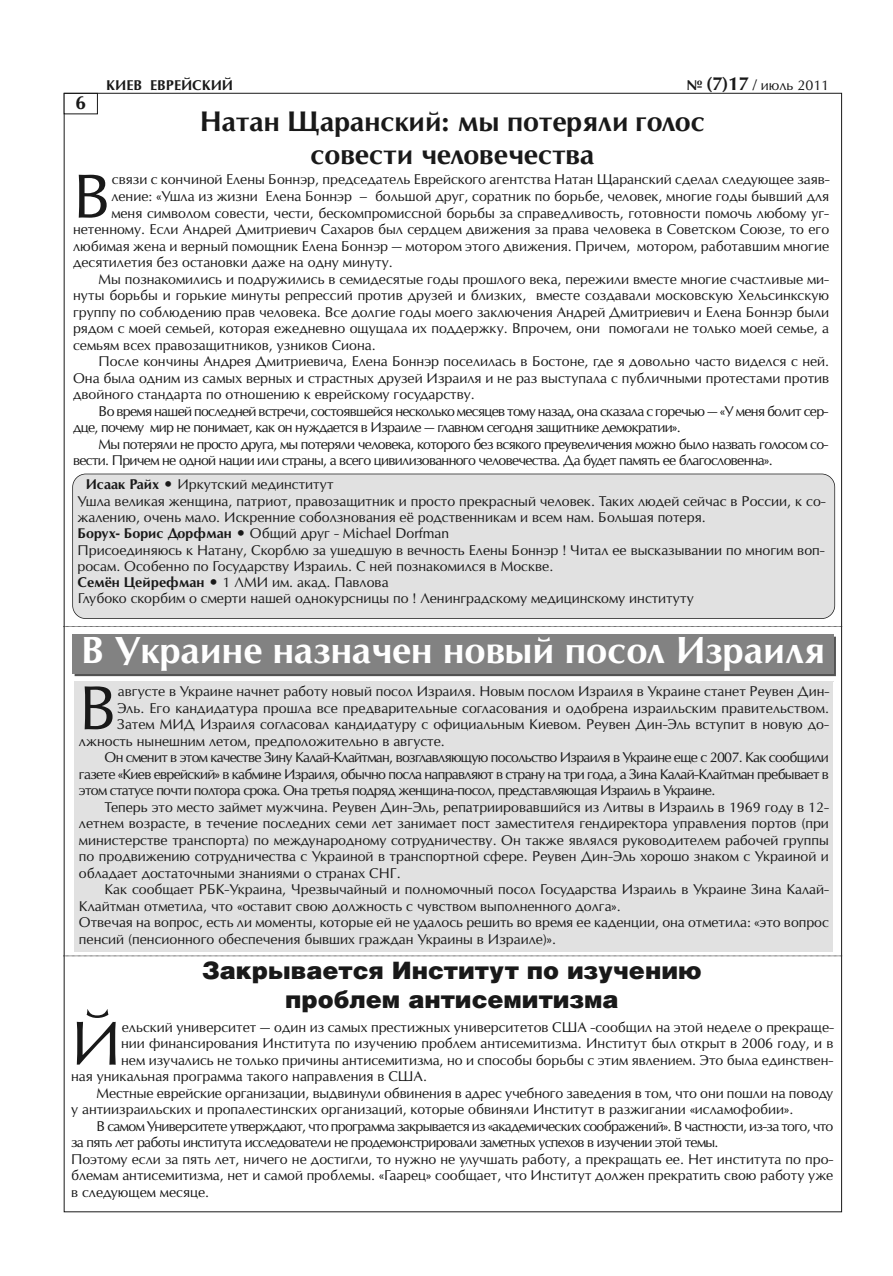
<style>
.page{position:relative;width:893px;height:1276px;background:#fff}
.page>*{position:absolute;margin:0;border:0;box-sizing:border-box;transform-origin:0 0}
.t1{font:59.1px "Opium New";color:#191919}
.t2{font:700 36px "Opium New";color:#fff}
.t3{font:700 27px/32.5px "Opium New";color:#191919;text-align:center}
.t4{font:900 24px/28.8px "Helios";color:#191919;text-align:center}
.t5{font:700 18px "Opium New";color:#191919}
.t6{font:13.5px/16.4px "Opium New";color:#191919}
.t7{font:13.5px "Opium New";letter-spacing:-.05em;color:#191919}
.t8{font:700 13.5px "Opium New";color:#191919}
.s1{font-weight:700}
.s2{font-weight:700;font-size:18px}
</style>
<div class="page">
<div style="left:64px;top:93px;width:34px;height:21px;border:1px solid #191919"></div>
<svg style="left:63px;top:626px;width:780px;height:1px"></svg>
<div style="left:74px;top:681px;width:759px;height:270px;background:#e1e1e1"></div>
<div style="left:73px;top:474px;width:761px;height:144px;background:#e1e1e1;border-radius:13px"></div>
<div style="left:72px;top:473px;width:763px;height:146px;border:2px solid #191919;border-radius:14px"></div>
<img style="left:72px;top:634px;width:764px;height:43px">
<div style="left:72px;top:635px;width:761px;height:39px;background:#828282"></div>
<svg style="left:63px;top:955px;width:780px;height:1px"></svg>
<h3 class="t5" style="left:76px;top:92px;width:12px">6</h3>
<p class="t8" style="left:106px;top:77px;width:128px">КИЕВ ЕВРЕЙСКИЙ</p>
<p class="t6" style="left:686px;top:77px;width:144px"><span class="s1">№</span> <span class="s2">(7)17</span> / июль 2011</p>
<h3 class="t3" style="left:200px;top:106px;width:507px">Натан Щаранский: мы потеряли голос совести человечества</h3>
<h1 class="t1" style="left:73px;top:162px;width:40px">В</h1>
<p class="t6" style="left:112px;top:172px;width:719px">связи с кончиной Елены Боннэр, председатель Еврейского агентства Натан Щаранский сделал следующее заяв-</p>
<p class="t6" style="left:111px;top:188px;width:719px">ление: «Ушла из жизни Елена Боннэр – большой друг, соратник по борьбе, человек, многие годы бывший для</p>
<p class="t6" style="left:111px;top:205px;width:719px">меня символом совести, чести, бескомпромиссной борьбы за справедливость, готовности помочь любому уг-</p>
<p class="t6" style="left:73px;top:221px;width:758px">нетенному. Если Андрей Дмитриевич Сахаров был сердцем движения за права человека в Советском Союзе, то его</p>
<p class="t6" style="left:73px;top:238px;width:758px">любимая жена и верный помощник Елена Боннэр — мотором этого движения. Причем, мотором, работавшим многие</p>
<p class="t6" style="left:73px;top:254px;width:321px">десятилетия без остановки даже на одну минуту.</p>
<p class="t6" style="left:99px;top:271px;width:732px">Мы познакомились и подружились в семидесятые годы прошлого века, пережили вместе многие счастливые ми-</p>
<p class="t6" style="left:73px;top:287px;width:758px">нуты борьбы и горькие минуты репрессий против друзей и близких, вместе создавали московскую Хельсинкскую</p>
<p class="t6" style="left:73px;top:304px;width:758px">группу по соблюдению прав человека. Все долгие годы моего заключения Андрей Дмитриевич и Елена Боннэр были</p>
<p class="t6" style="left:73px;top:320px;width:758px">рядом с моей семьей, которая ежедневно ощущала их поддержку. Впрочем, они помогали не только моей семье, а</p>
<p class="t6" style="left:73px;top:337px;width:304px">семьям всех правозащитников, узников Сиона.</p>
<p class="t6" style="left:99px;top:353px;width:732px">После кончины Андрея Дмитриевича, Елена Боннэр поселилась в Бостоне, где я довольно часто виделся с ней.</p>
<p class="t6" style="left:73px;top:370px;width:758px">Она была одним из самых верных и страстных друзей Израиля и не раз выступала с публичными протестами против</p>
<p class="t6" style="left:73px;top:386px;width:403px">двойного стандарта по отношению к еврейскому государству.</p>
<p class="t7" style="left:99px;top:403px;width:731px">Во время нашей последней встречи, состоявшейся несколько месяцев тому назад, она сказала с горечью — «У меня болит сер-</p>
<p class="t7" style="left:73px;top:419px;width:609px">дце, почему мир не понимает, как он нуждается в Израиле — главном сегодня защитнике демократии».</p>
<p class="t7" style="left:99px;top:436px;width:731px">Мы потеряли не просто друга, мы потеряли человека, которого без всякого преувеличения можно было назвать голосом со-</p>
<p class="t7" style="left:73px;top:452px;width:701px">вести. Причем не одной нации или страны, а всего цивилизованного человечества. Да будет память ее благословенна».</p>
<p class="t6" style="left:78px;top:476px;width:750px;text-indent:8px"><span class="s1">Исаак Райх</span> • Иркутский мединститут<br>Ушла великая женщина, патриот, правозащитник и просто прекрасный человек. Таких людей сейчас в России, к со&shy;жалению, очень мало. Искренние соболзнования её родственникам и всем нам. Большая потеря.<br><span class="s1">Борух- Борис Дорфман</span> • Общий друг - Michael Dorfman<br>Присоединяюсь к Натану, Скорблю за ушедшую в вечность Елены Боннэр ! Читал ее высказывании по многим воп&shy;росам. Особенно по Государству Израиль. С ней познакомился в Москве.<br><span class="s1">Семён Цейрефман</span> • 1 ЛМИ им. акад. Павлова<br>Глубоко скорбим о смерти нашей однокурсницы по ! Ленинградскому медицинскому институту</p>
<h2 class="t2" style="left:81px;top:629px;width:745px">В Украине назначен новый посол Израиля</h2>
<h1 class="t1" style="left:79px;top:674px;width:40px">В</h1>
<p class="t6" style="left:118px;top:683px;width:713px">августе в Украине начнет работу новый посол Израиля. Новым послом Израиля в Украине станет Реувен Дин-</p>
<p class="t6" style="left:117px;top:700px;width:713px">Эль. Его кандидатура прошла все предварительные согласования и одобрена израильским правительством.</p>
<p class="t6" style="left:117px;top:716px;width:713px">Затем МИД Израиля согласовал кандидатуру с официальным Киевом. Реувен Дин-Эль вступит в новую до-</p>
<p class="t6" style="left:79px;top:733px;width:367px">лжность нынешним летом, предположительно в августе.</p>
<p class="t7" style="left:105px;top:749px;width:726px">Он сменит в этом качестве Зину Калай-Клайтман, возглавляющую посольство Израиля в Украине еще с 2007. Как сообщили</p>
<p class="t7" style="left:79px;top:766px;width:751px">газете «Киев еврейский» в кабмине Израиля, обычно посла направляют в страну на три года, а Зина Калай-Клайтман пребывает в</p>
<p class="t7" style="left:79px;top:782px;width:638px">этом статусе почти полтора срока. Она третья подряд женщина-посол, представляющая Израиль в Украине.</p>
<p class="t6" style="left:105px;top:799px;width:726px">Теперь это место займет мужчина. Реувен Дин-Эль, репатриировавшийся из Литвы в Израиль в 1969 году в 12-</p>
<p class="t6" style="left:79px;top:815px;width:751px">летнем возрасте, в течение последних семи лет занимает пост заместителя гендиректора управления портов (при</p>
<p class="t6" style="left:79px;top:832px;width:751px">министерстве транспорта) по международному сотрудничеству. Он также являлся руководителем рабочей группы</p>
<p class="t6" style="left:79px;top:848px;width:751px">по продвижению сотрудничества с Украиной в транспортной сфере. Реувен Дин-Эль хорошо знаком с Украиной и</p>
<p class="t6" style="left:79px;top:865px;width:323px">обладает достаточными знаниями о странах СНГ.</p>
<p class="t6" style="left:105px;top:881px;width:726px">Как сообщает РБК-Украина, Чрезвычайный и полномочный посол Государства Израиль в Украине Зина Калай-</p>
<p class="t6" style="left:79px;top:898px;width:543px">Клайтман отметила, что «оставит свою должность с чувством выполненного долга».</p>
<p class="t6" style="left:79px;top:914px;width:751px">Отвечая на вопрос, есть ли моменты, которые ей не удалось решить во время ее каденции, она отметила: «это вопрос</p>
<p class="t6" style="left:79px;top:931px;width:479px">пенсий (пенсионного обеспечения бывших граждан Украины в Израиле)».</p>
<h3 class="t4" style="left:202px;top:958px;width:501px">Закрывается Институт по изучению проблем антисемитизма</h3>
<h1 class="t1" style="left:71px;top:1009px;width:52px">Й</h1>
<p class="t6" style="left:122px;top:1018px;width:714px">ельский университет — один из самых престижных университетов США -сообщил на этой неделе о прекраще-</p>
<p class="t6" style="left:121px;top:1035px;width:714px">нии финансирования Института по изучению проблем антисемитизма. Институт был открыт в 2006 году, и в</p>
<p class="t6" style="left:121px;top:1051px;width:714px">нем изучались не только причины антисемитизма, но и способы борьбы с этим явлением. Это была единствен-</p>
<p class="t6" style="left:71px;top:1068px;width:357px">ная уникальная программа такого направления в США.</p>
<p class="t6" style="left:97px;top:1084px;width:738px">Местные еврейские организации, выдвинули обвинения в адрес учебного заведения в том, что они пошли на поводу</p>
<p class="t6" style="left:71px;top:1101px;width:724px">у антиизраильских и пропалестинских организаций, которые обвиняли Институт в разжигании «исламофобии».</p>
<p class="t7" style="left:97px;top:1118px;width:738px">В самом Университете утверждают, что программа закрывается из «академических соображений». В частности, из-за того, что</p>
<p class="t7" style="left:71px;top:1134px;width:649px">за пять лет работы института исследователи не продемонстрировали заметных успехов в изучении этой темы.</p>
<p class="t6" style="left:71px;top:1150px;width:764px">Поэтому если за пять лет, ничего не достигли, то нужно не улучшать работу, а прекращать ее. Нет института по про-</p>
<p class="t6" style="left:71px;top:1167px;width:764px">блемам антисемитизма, нет и самой проблемы. «Гаарец» сообщает, что Институт должен прекратить свою работу уже</p>
<p class="t6" style="left:71px;top:1183px;width:140px">в следующем месяце.</p>
</div>
